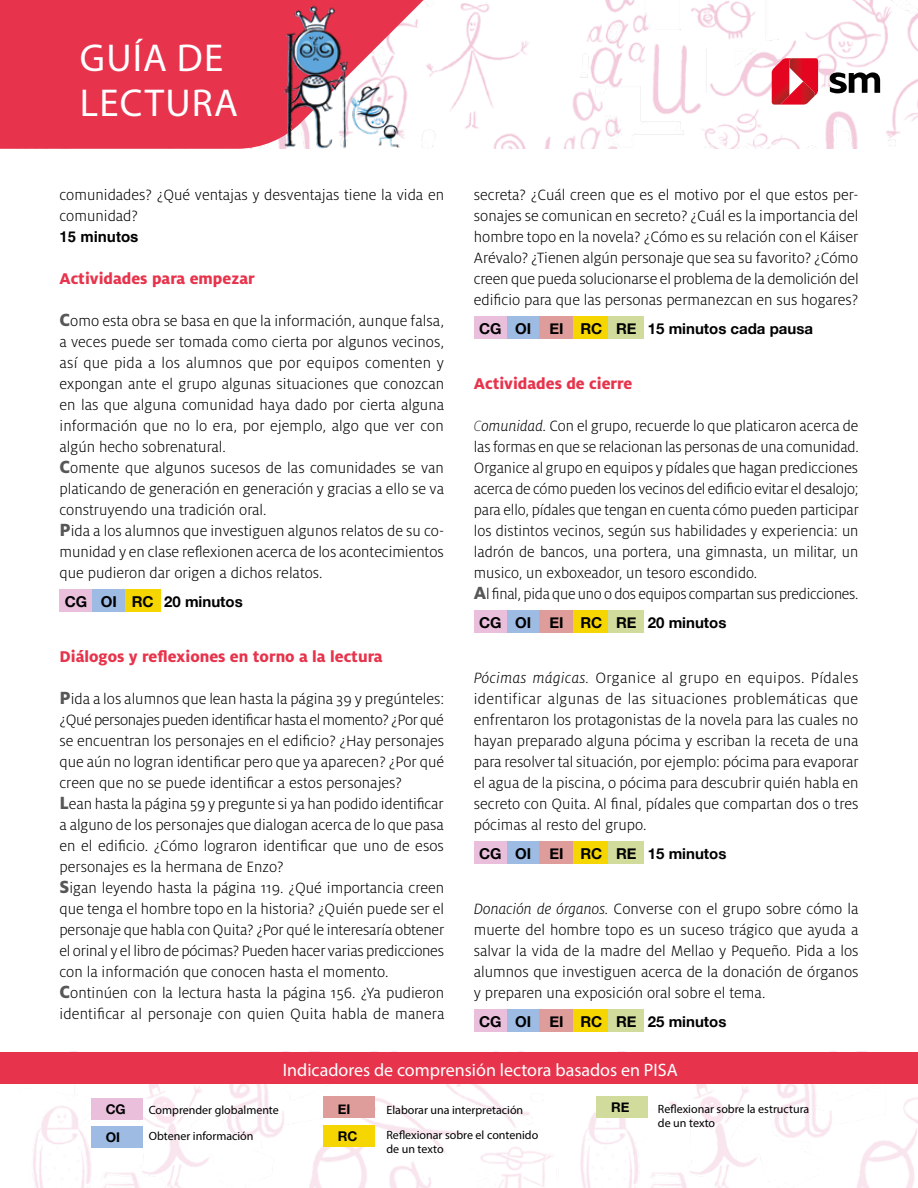
<style>
.page{position:relative;width:918px;height:1188px;background:#fff}
.page>*{position:absolute;margin:0;border:0;box-sizing:border-box;transform-origin:0 0}
.t1{font:39px/45px "Myriad Pro";letter-spacing:.03em;color:#fff}
.t2{font:18px "Myriad Pro";color:#fff}
.t3{font:800 17.25px "Milo Pro";color:#e7344c}
.t4{font:300 16.5px/21px "Milo Pro";color:#000}
.t5{font:700 15px "Helvetica Neue";color:#000}
.t6{font:700 15px "Helvetica";color:#000}
.t7{font:700 13.35px "Helvetica Neue";color:#000}
.t8{font:12px/25.2px "Myriad Pro";color:#000}
.s1{font-weight:800;font-size:19.5px;color:#575756}
.s2{font-style:italic;color:#575756}
.s3{font-style:italic}
</style>
<div class="page">
<img style="left:448px;top:0;width:470px;height:149px">
<svg style="left:0;top:0;width:448px;height:149px;background:#ea4f63"></svg>
<img style="left:0;top:1083px;width:918px;height:105px">
<div style="left:0;top:1052px;width:918px;height:31px;background:#e7344c"></div>
<div style="left:91px;top:1098px;width:51px;height:21px;background:#e9bfdb"></div>
<div style="left:323px;top:1097px;width:51px;height:21px;background:#de9c9a"></div>
<div style="left:91px;top:1127px;width:51px;height:21px;background:#9dbbe3"></div>
<div style="left:323px;top:1125px;width:51px;height:22px;background:#f5d600"></div>
<div style="left:596px;top:1097px;width:51px;height:21px;background:#d0db9c"></div>
<img style="left:263px;top:0;width:144px;height:149px">
<svg style="left:830px;top:72px;width:50px;height:21px"></svg>
<svg style="left:772px;top:58px;width:46px;height:47px;background:#de3547"></svg>
<div style="left:60px;top:589px;width:32px;height:22px;background:#e9bfdb"></div>
<div style="left:92px;top:589px;width:33px;height:22px;background:#9dbbe3"></div>
<div style="left:125px;top:589px;width:35px;height:22px;background:#f5d600"></div>
<div style="left:474px;top:316px;width:33px;height:22px;background:#e9bfdb"></div>
<div style="left:507px;top:316px;width:33px;height:22px;background:#9dbbe3"></div>
<div style="left:540px;top:316px;width:34px;height:22px;background:#de9c9a"></div>
<div style="left:574px;top:316px;width:35px;height:22px;background:#f5d600"></div>
<div style="left:609px;top:316px;width:35px;height:22px;background:#d0db9c"></div>
<div style="left:474px;top:610px;width:33px;height:22px;background:#e9bfdb"></div>
<div style="left:507px;top:610px;width:33px;height:22px;background:#9dbbe3"></div>
<div style="left:540px;top:610px;width:34px;height:22px;background:#de9c9a"></div>
<div style="left:574px;top:610px;width:35px;height:22px;background:#f5d600"></div>
<div style="left:609px;top:610px;width:35px;height:22px;background:#d0db9c"></div>
<div style="left:474px;top:841px;width:33px;height:22px;background:#e9bfdb"></div>
<div style="left:507px;top:841px;width:33px;height:22px;background:#9dbbe3"></div>
<div style="left:540px;top:841px;width:34px;height:22px;background:#de9c9a"></div>
<div style="left:574px;top:841px;width:35px;height:22px;background:#f5d600"></div>
<div style="left:609px;top:841px;width:35px;height:22px;background:#d0db9c"></div>
<div style="left:474px;top:1009px;width:33px;height:22px;background:#e9bfdb"></div>
<div style="left:507px;top:1009px;width:33px;height:22px;background:#9dbbe3"></div>
<div style="left:540px;top:1009px;width:34px;height:22px;background:#de9c9a"></div>
<div style="left:574px;top:1009px;width:35px;height:22px;background:#f5d600"></div>
<div style="left:609px;top:1009px;width:35px;height:22px;background:#d0db9c"></div>
<h1 class="t1" style="left:80px;top:35px;width:159px">GUÍA DE<br>LECTURA</h1>
<p class="t4" style="left:60px;top:184px;width:386px">comunidades? ¿Qué ventajas y desventajas tiene la vida en comunidad?</p>
<p class="t6" style="left:60px;top:227px;width:81px">15 minutos</p>
<p class="t3" style="left:60px;top:268px;width:197px">Actividades para empezar</p>
<p class="t4" style="left:60px;top:310px;width:386px"><span class="s1">C</span>omo esta obra se basa en que la información, aunque falsa, a veces puede ser tomada como cierta por algunos vecinos, así que pida a los alumnos que por equipos comenten y expongan ante el grupo algunas situaciones que conozcan en las que alguna comunidad haya dado por cierta alguna información que no lo era, por ejemplo, algo que ver con algún hecho sobrenatural.<br><span class="s1">C</span>omente que algunos sucesos de las comunidades se van platicando de generación en generación y gracias a ello se va construyendo una tradición oral.<br><span class="s1">P</span>ida a los alumnos que investiguen algunos relatos de su co&shy;munidad y en clase reflexionen acerca de los acontecimientos que pudieron dar origen a dichos relatos.</p>
<p class="t5" style="left:65px;top:590px;width:180px">CG OI RC 20 minutos</p>
<p class="t3" style="left:60px;top:646px;width:325px">Diálogos y reflexiones en torno a la lectura</p>
<p class="t4" style="left:60px;top:688px;width:386px"><span class="s1">P</span>ida a los alumnos que lean hasta la página 39 y pregúnteles: ¿Qué personajes pueden identificar hasta el momento? ¿Por qué se encuentran los personajes en el edificio? ¿Hay personajes que aún no logran identificar pero que ya aparecen? ¿Por qué creen que no se puede identificar a estos personajes?<br><span class="s1">L</span>ean hasta la página 59 y pregunte si ya han podido identificar a alguno de los personajes que dialogan acerca de lo que pasa en el edificio. ¿Cómo lograron identificar que uno de esos personajes es la hermana de Enzo?<br><span class="s1">S</span>igan leyendo hasta la página 119. ¿Qué importancia creen que tenga el hombre topo en la historia? ¿Quién puede ser el personaje que habla con Quita? ¿Por qué le interesaría obtener el orinal y el libro de pócimas? Pueden hacer varias predicciones con la información que conocen hasta el momento.<br><span class="s1">C</span>ontinúen con la lectura hasta la página 156. ¿Ya pudieron identificar al personaje con quien Quita habla de manera</p>
<p class="t4" style="left:474px;top:184px;width:386px;text-align:justify">secreta? ¿Cuál creen que es el motivo por el que estos per&shy;sonajes se comunican en secreto? ¿Cuál es la importancia del hombre topo en la novela? ¿Cómo es su relación con el Káiser Arévalo? ¿Tienen algún personaje que sea su favorito? ¿Cómo creen que pueda solucionarse el problema de la demolición del edificio para que las personas permanezcan en sus hogares?</p>
<p class="t5" style="left:479px;top:317px;width:336px">CG OI EI RC RE 15 minutos cada pausa</p>
<p class="t3" style="left:474px;top:373px;width:160px">Actividades de cierre</p>
<p class="t4" style="left:474px;top:415px;width:386px"><span class="s2">C</span><span class="s3">omunidad.</span> Con el grupo, recuerde lo que platicaron acerca de las formas en que se relacionan las personas de una comunidad.<br>Organice al grupo en equipos y pídales que hagan predicciones acerca de cómo pueden los vecinos del edificio evitar el desalojo; para ello, pídales que tengan en cuenta cómo pueden participar los distintos vecinos, según sus habilidades y experiencia: un ladrón de bancos, una portera, una gimnasta, un militar, un musico, un exboxeador, un tesoro escondido.<br><span class="s1">A</span>l final, pida que uno o dos equipos compartan sus predicciones.</p>
<p class="t5" style="left:479px;top:611px;width:249px">CG OI EI RC RE 20 minutos</p>
<p class="t4" style="left:474px;top:667px;width:386px;text-align:justify"><span class="s3">Pócimas mágicas.</span> Organice al grupo en equipos. Pídales identificar algunas de las situaciones problemáticas que enfrentaron los protagonistas de la novela para las cuales no hayan preparado alguna pócima y escriban la receta de una para resolver tal situación, por ejemplo: pócima para evaporar el agua de la piscina, o pócima para descubrir quién habla en secreto con Quita. Al final, pídales que compartan dos o tres pócimas al resto del grupo.</p>
<p class="t5" style="left:479px;top:842px;width:249px">CG OI EI RC RE 15 minutos</p>
<p class="t4" style="left:474px;top:898px;width:386px;text-align:justify"><span class="s3">Donación de órganos.</span> Converse con el grupo sobre cómo la muerte del hombre topo es un suceso trágico que ayuda a salvar la vida de la madre del Mellao y Pequeño. Pida a los alumnos que investiguen acerca de la donación de órganos y preparen una exposición oral sobre el tema.</p>
<p class="t5" style="left:479px;top:1010px;width:249px">CG OI EI RC RE 25 minutos</p>
<p class="t2" style="left:283px;top:1059px;width:396px">Indicadores de comprensión lectora basados en PISA</p>
<p class="t7" style="left:106px;top:1099px;width:22px">CG</p>
<p class="t7" style="left:338px;top:1099px;width:14px">EI</p>
<p class="t7" style="left:106px;top:1127px;width:16px">OI</p>
<p class="t7" style="left:338px;top:1126px;width:21px">RC</p>
<p class="t8" style="left:149px;top:1097px;width:132px">Comprender globalmente</p>
<p class="t8" style="left:386px;top:1097px;width:153px">Elaborar una interpretación<br>Reflexionar sobre el contenido</p>
<p class="t8" style="left:386px;top:1136px;width:59px">de un texto</p>
<p class="t8" style="left:149px;top:1123px;width:106px">Obtener información</p>
<p class="t7" style="left:611px;top:1097px;width:20px">RE</p>
<p class="t8" style="left:658px;top:1101px;width:153px;line-height:14.4px">Reflexionar sobre la estructura de un texto</p>
</div>
